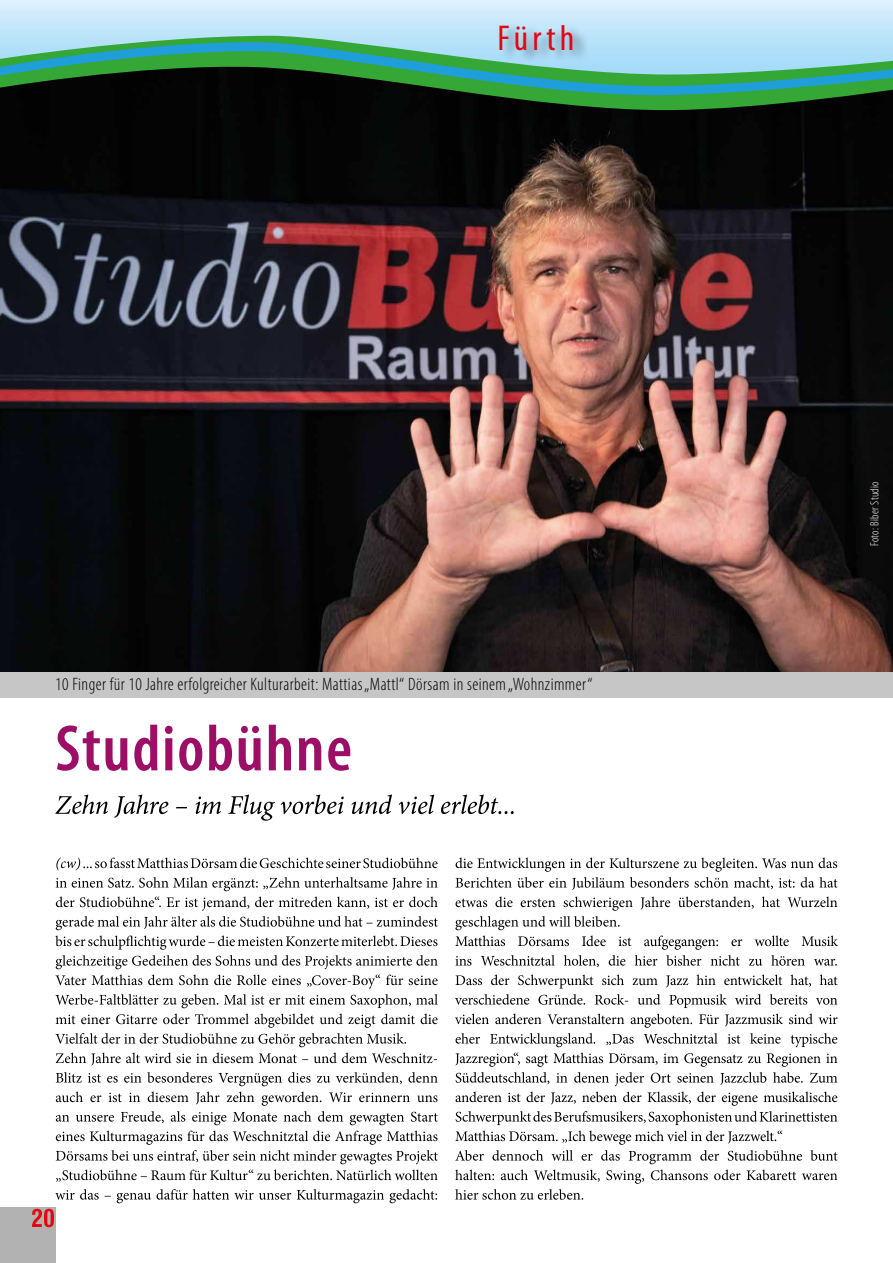
<style>
.page{position:relative;width:893px;height:1263px;background:#fff}
.page>*{position:absolute;margin:0;border:0;box-sizing:border-box;transform-origin:0 0}
.t1{font:condensed 36px "Myriad Pro";letter-spacing:.12em;color:#e30613}
.t2{font:300 condensed 18px "Myriad Pro";letter-spacing:.025em;color:#000}
.t3{font:300 condensed 12px "Myriad Pro";letter-spacing:.025em;color:#fff}
</style>
<div class="page">
<img style="left:0;top:111px;width:893px;height:561px">
<svg style="left:57px;top:725px;width:293px;height:46px"></svg>
<svg style="left:455px;top:994px;width:383px;height:206px"></svg>
<svg style="left:455px;top:974px;width:383px;height:14px"></svg>
<svg style="left:455px;top:896px;width:383px;height:71px"></svg>
<svg style="left:455px;top:857px;width:383px;height:33px"></svg>
<svg style="left:55px;top:1189px;width:382px;height:14px"></svg>
<svg style="left:56px;top:1072px;width:382px;height:110px"></svg>
<svg style="left:55px;top:877px;width:383px;height:188px"></svg>
<svg style="left:56px;top:857px;width:382px;height:13px"></svg>
<svg style="left:55px;top:794px;width:459px;height:27px"></svg>
<div style="left:0;top:672px;width:893px;height:26px;background:#c6c6c6"></div>
<div style="left:0;top:1208px;width:55px;height:55px;background:#b2b2b2"></div>
<svg style="left:32px;top:1209px;width:22px;height:18px"></svg>
<svg style="left:0;top:0;width:893px;height:36px;background:#cdeafb"></svg>
<div style="left:500px;top:22px;width:89px;height:41px;background:#000;opacity:.4"></div>
<svg style="left:0;top:36px;width:893px;height:75px;background:#395b49"></svg>
<svg style="left:0;top:42px;width:893px;height:54px;background:#48937c"></svg>
<h1 class="t1" style="left:497px;top:21px;width:79px">Fürth</h1>
<p class="t2" style="left:55px;top:678px;width:539px">10 Finger für 10 Jahre erfolgreicher Kulturarbeit: Mattias „Mattl“ Dörsam in seinem „Wohnzimmer“</p>
<p class="t3" style="left:870px;top:546px;width:66px;rotate:-90deg">Foto: Biber Studio</p>
</div>
